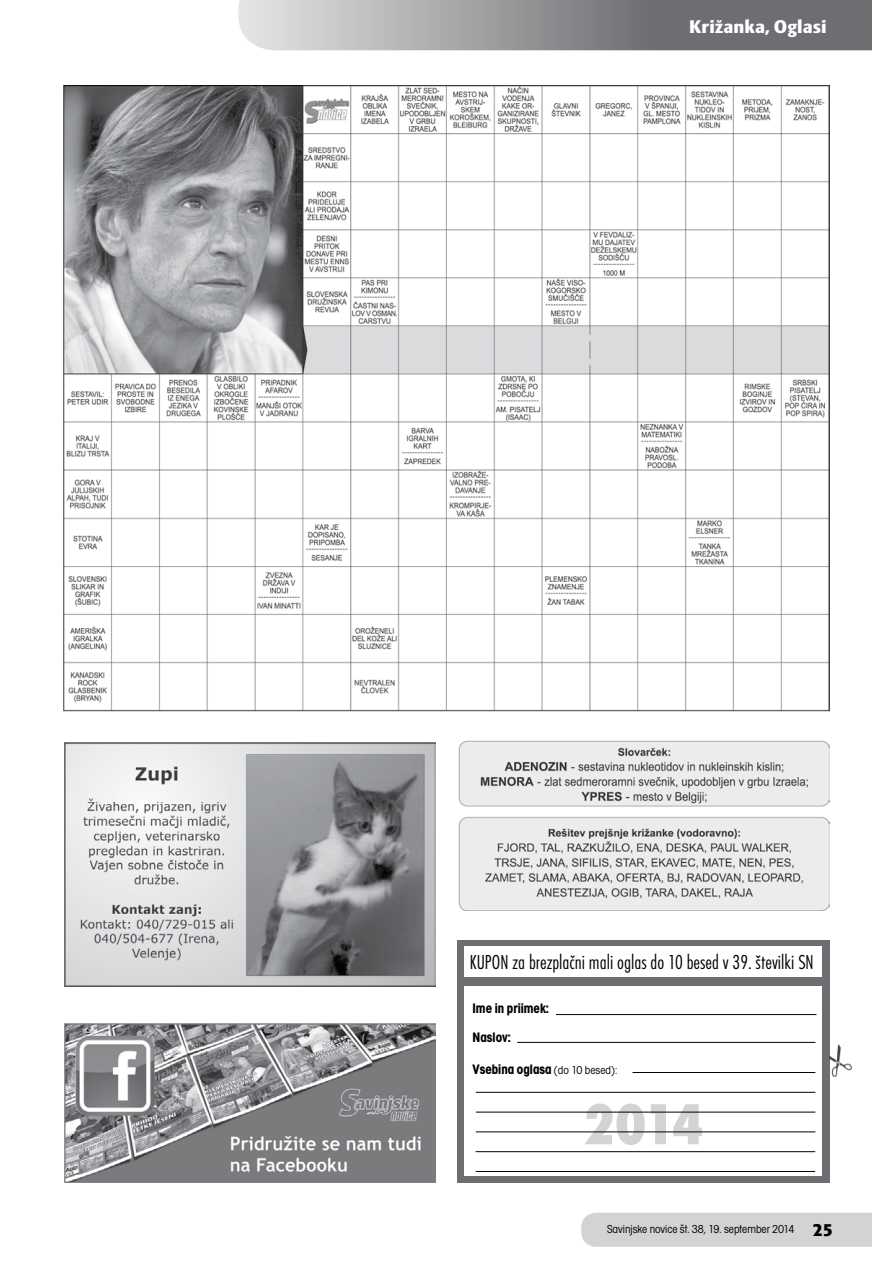
<style>
.page{position:relative;width:893px;height:1263px;background:#fff}
.page>*{position:absolute;margin:0;border:0;box-sizing:border-box;transform-origin:0 0}
.t1{font:60px "Futura TEE Extr Bold Cond";color:#d1d3d4}
.t2{font:21px "Futura TEE Ligh Cond";color:#000}
.t3{font:18px "Skoda Sans Black CE";color:#fff}
.t4{font:700 condensed 14.25px/29.7px "Avant Gar Got Itc TEE";color:#000}
.t5{font:condensed 12px "Avant Gar Got Itc TEE";color:#000}
.s1{font-weight:400;font-size:12px}
.s2{font-family:"Skoda Sans";font-weight:900;font-stretch:normal;font-size:18px}
</style>
<div class="page">
<svg style="left:238px;top:0;width:634px;height:50px"></svg>
<div style="left:581px;top:1213px;width:291px;height:34px;background:#d1d3d4"></div>
<img style="left:64px;top:85px;width:765px;height:826px">
<div style="left:457px;top:940px;width:372px;height:242px;background:#6d6e71"></div>
<div style="left:465px;top:986px;width:357px;height:190px;background:#fff"></div>
<div style="left:465px;top:946px;width:357px;height:31px;background:#fff"></div>
<hr style="left:556px;top:1014px;width:260px;height:1px;background:#000">
<hr style="left:632px;top:1072px;width:183px;height:1px;background:#000">
<hr style="left:517px;top:1042px;width:298px;height:1px;background:#000">
<hr style="left:476px;top:1092px;width:339px;height:1px;background:#000">
<hr style="left:476px;top:1112px;width:339px;height:1px;background:#000">
<hr style="left:476px;top:1131px;width:339px;height:1px;background:#000">
<hr style="left:476px;top:1151px;width:339px;height:1px;background:#000">
<hr style="left:476px;top:1171px;width:339px;height:1px;background:#000">
<img style="left:830px;top:1044px;width:21px;height:32px">
<img style="left:65px;top:1024px;width:371px;height:158px">
<img style="left:65px;top:743px;width:371px;height:243px">
<p class="t3" style="left:689px;top:16px;width:139px">Križanka, Oglasi</p>
<p class="t2" style="left:470px;top:950px;width:345px">KUPON za brezplačni mali oglas do 10 besed v 39. številki SN</p>
<p class="t4" style="left:472px;top:993px;width:78px">Ime in priimek:<br>Naslov:</p>
<p class="t4" style="left:472px;top:1054px;width:146px">Vsebina oglasa <span class="s1">(do 10 besed):</span></p>
<h1 class="t1" style="left:583px;top:1091px;width:122px">2014</h1>
<p class="t5" style="left:607px;top:1222px;width:227px">Savinjske novice št. 38, 19. september 2014 <span class="s2">25</span></p>
</div>
